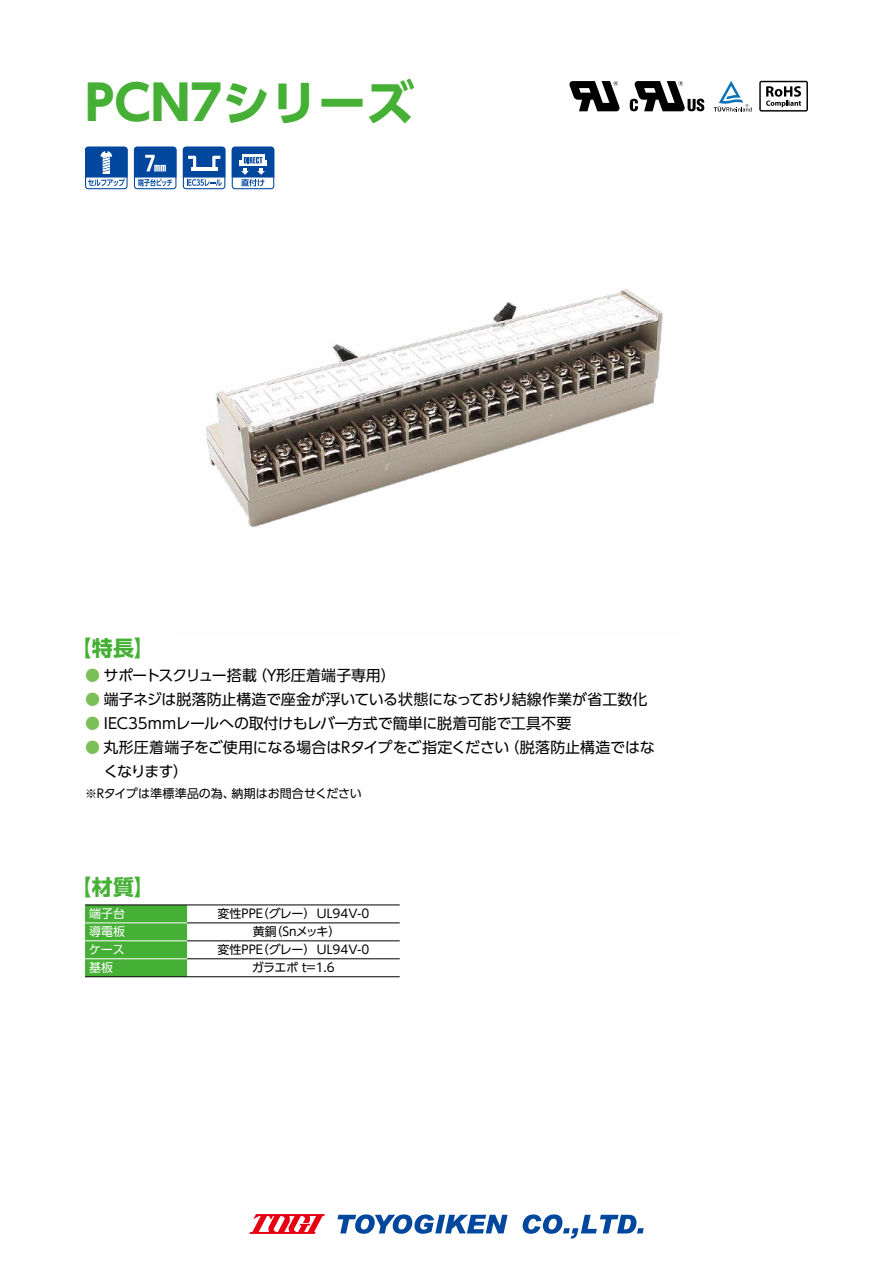
<style>
.page{position:relative;width:893px;height:1263px;background:#fff}
.page>*{position:absolute;margin:0;border:0;box-sizing:border-box;transform-origin:0 0}
.t1{font:700 48px "UD Shin Go Pro";color:#45b035}
.t2{font:700 21px "UD Shin Go Pro";color:#45b035}
.t3{font:15px/24px "UD Shin Go Pro";letter-spacing:-.015em;color:#000}
.t4{font:12px "UD Shin Go Pro";color:#000}
.t5{font:12px "UD Shin Go Pro";color:#fff}
.s1{color:#7abf58}
</style>
<div class="page">
<svg style="left:714px;top:81px;width:38px;height:31px"></svg>
<svg style="left:759px;top:81px;width:49px;height:31px"></svg>
<svg style="left:630px;top:81px;width:74px;height:30px"></svg>
<svg style="left:569px;top:81px;width:51px;height:30px"></svg>
<img style="left:206px;top:289px;width:457px;height:239px">
<svg style="left:85px;top:147px;width:43px;height:42px"></svg>
<div style="left:85px;top:906px;width:102px;height:70px;background:#45b035"></div>
<hr style="left:187px;top:905px;width:213px;height:1px;background:#000">
<hr style="left:187px;top:923px;width:213px;height:1px;background:#000">
<hr style="left:187px;top:940px;width:213px;height:1px;background:#000">
<hr style="left:187px;top:958px;width:213px;height:1px;background:#000">
<hr style="left:85px;top:922px;width:102px;height:1px;background:#fff">
<hr style="left:85px;top:940px;width:102px;height:1px;background:#fff">
<hr style="left:85px;top:958px;width:102px;height:1px;background:#fff">
<hr style="left:85px;top:905px;width:102px;height:1px;background:#000">
<hr style="left:85px;top:976px;width:102px;height:1px;background:#000">
<hr style="left:187px;top:976px;width:213px;height:1px;background:#000">
<svg style="left:183px;top:147px;width:42px;height:42px"></svg>
<hr style="left:191px;top:167px;width:27px;height:4px;background:#fff">
<svg style="left:134px;top:147px;width:42px;height:42px;background:#4377b6"></svg>
<svg style="left:232px;top:147px;width:42px;height:42px"></svg>
<svg style="left:337px;top:1214px;width:171px;height:20px"></svg>
<svg style="left:523px;top:1214px;width:121px;height:24px"></svg>
<svg style="left:249px;top:1214px;width:76px;height:20px"></svg>
<h1 class="t1" style="left:85px;top:63px;width:330px">PCN7シリーズ</h1>
<h2 class="t2" style="left:71px;top:631px;width:85px">【特長】</h2>
<p class="t3" style="left:85px;top:663px;width:312px"><span class="s1">●</span> サポートスクリュー搭載（Y形圧着端子専用）</p>
<p class="t3" style="left:85px;top:687px;width:564px"><span class="s1">●</span> 端子ネジは脱落防止構造で座金が浮いている状態になっており結線作業が省工数化</p>
<p class="t3" style="left:85px;top:711px;width:488px"><span class="s1">●</span> IEC35mmレールへの取付けもレバー方式で簡単に脱着可能で工具不要</p>
<p class="t3" style="left:104px;top:735px;width:553px;text-indent:-18px"><span class="s1">●</span> 丸形圧着端子をご使用になる場合はRタイプをご指定ください（脱落防止構造ではなくなります）</p>
<p class="t4" style="left:85px;top:784px;width:278px">※Rタイプは準標準品の為、納期はお問合せください</p>
<h2 class="t2" style="left:71px;top:869px;width:85px">【材質】</h2>
<p class="t5" style="left:89px;top:904px;width:37px">端子台</p>
<p class="t4" style="left:218px;top:904px;width:153px">変性PPE（グレー） UL94V-0</p>
<p class="t5" style="left:89px;top:922px;width:37px">導電板</p>
<p class="t4" style="left:253px;top:922px;width:89px">黄銅（Snメッキ）</p>
<p class="t5" style="left:89px;top:940px;width:37px">ケース</p>
<p class="t4" style="left:218px;top:940px;width:153px">変性PPE（グレー） UL94V-0</p>
<p class="t5" style="left:89px;top:958px;width:25px">基板</p>
<p class="t4" style="left:252px;top:958px;width:85px">ガラエポ t=1.6</p>
</div>
